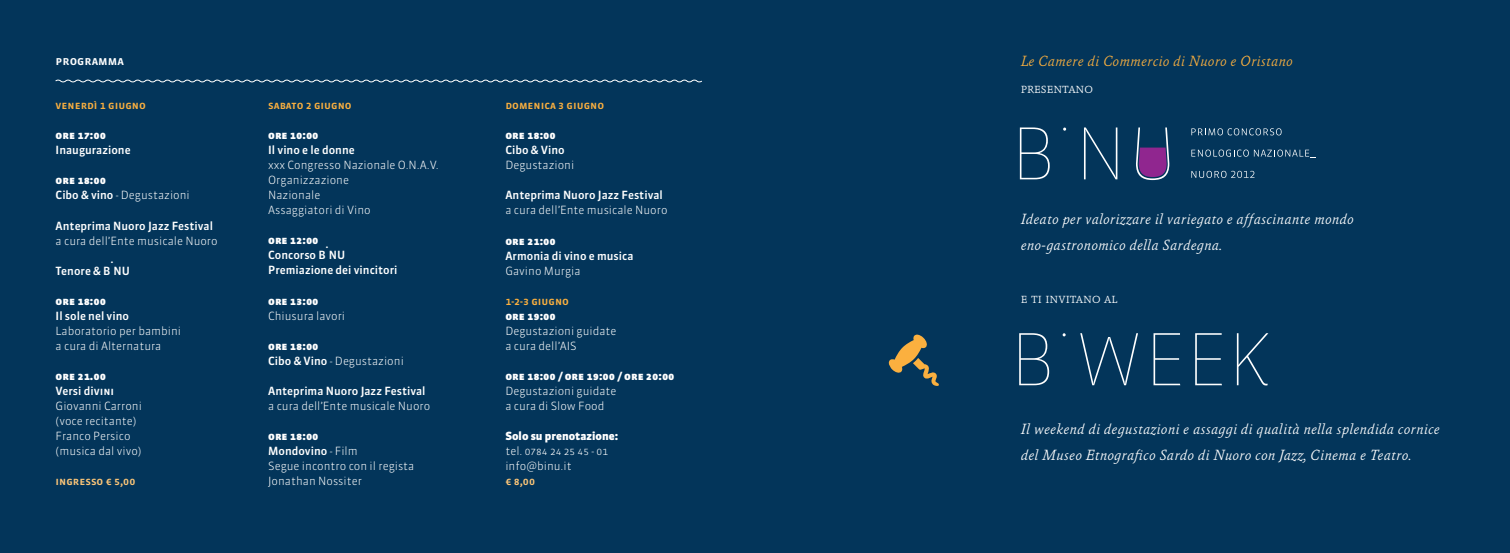
<style>
.page{position:relative;width:1510px;height:553px;background:#fff}
.page>*{position:absolute;margin:0;border:0;box-sizing:border-box;transform-origin:0 0}
.t1{font:italic 300 15px/26.2px "Absara";color:#fff}
.t2{font:italic 300 15px "Absara";color:#fbb03f}
.t3{font:12.5px "Sanuk Medium SC";color:#fff}
.t4{font:300 11.25px/15px "Sanuk";color:#fff}
.t5{font:500 11.25px "Sanuk";color:#fff}
.t6{font:11.25px "Sanuk Black SC";color:#fff}
.t7{font:11.25px "Sanuk Medium SC";color:#fbb03f}
.t8{font:900 11.25px "Sanuk";color:#fff}
.t9{font:11.25px "Sanuk Medium SC";color:#fdc678}
.t10{font:11.25px "Sanuk Light SC";color:#fff}
.t11{font:300 10.5px "Absara";color:#fff}
.s1{font-weight:500}
.s2{font-family:"Sanuk Medium SC";font-weight:400}
.s3{font-family:"Sanuk";font-weight:300}
</style>
<div class="page">
<div style="left:0;top:0;width:1509px;height:553px;background:#03355a"></div>
<svg style="left:55px;top:79px;width:647px;height:4px"></svg>
<svg style="left:1019px;top:127px;width:30px;height:52px"></svg>
<svg style="left:1084px;top:127px;width:33px;height:52px"></svg>
<svg style="left:1136px;top:127px;width:33px;height:53px"></svg>
<svg style="left:1019px;top:333px;width:30px;height:52px"></svg>
<svg style="left:1080px;top:333px;width:58px;height:52px"></svg>
<svg style="left:1153px;top:333px;width:27px;height:52px"></svg>
<svg style="left:1195px;top:333px;width:27px;height:52px"></svg>
<svg style="left:1236px;top:333px;width:32px;height:52px"></svg>
<svg style="left:888px;top:334px;width:51px;height:52px"></svg>
<svg style="left:1191px;top:128px;width:90px;height:7px"></svg>
<svg style="left:1191px;top:150px;width:125px;height:8px"></svg>
<svg style="left:1191px;top:171px;width:63px;height:7px"></svg>
<p class="t3" style="left:56px;top:54px;width:70px">programma</p>
<p class="t7" style="left:56px;top:99px;width:92px">venerdì 1 giugno</p>
<p class="t6" style="left:56px;top:129px;width:52px">ore 17:00</p>
<p class="t5" style="left:56px;top:144px;width:76px">Inaugurazione</p>
<p class="t6" style="left:56px;top:174px;width:52px">ore 18:00</p>
<p class="t4" style="left:56px;top:188px;width:136px"><span class="s1">Cibo &amp; vino</span> - Degustazioni</p>
<p class="t5" style="left:56px;top:219px;width:159px">Anteprima Nuoro Jazz Festival</p>
<p class="t4" style="left:56px;top:233px;width:164px">a cura dell’Ente musicale Nuoro</p>
<p class="t5" style="left:56px;top:264px;width:76px">Tenore &amp; B NU</p>
<p class="t5" style="left:110px;top:252px;width:5px">.</p>
<p class="t6" style="left:56px;top:294px;width:52px">ore 18:00</p>
<p class="t5" style="left:56px;top:309px;width:75px">Il sole nel vino</p>
<p class="t4" style="left:56px;top:323px;width:127px">Laboratorio per bambini a cura di Alternatura</p>
<p class="t6" style="left:56px;top:369px;width:52px">ore 21.00</p>
<p class="t4" style="left:56px;top:383px;width:88px"><span class="s1">Versi di</span><span class="s2">vini<br></span>Giovanni Carroni (voce recitante)<br>Franco Persico (musica dal vivo)</p>
<p class="t9" style="left:56px;top:474px;width:81px">ingresso € 5,00</p>
<p class="t7" style="left:268px;top:99px;width:85px">sabato 2 giugno</p>
<p class="t6" style="left:268px;top:129px;width:52px">ore 10:00</p>
<p class="t5" style="left:268px;top:144px;width:88px">Il vino e le donne</p>
<p class="t4" style="left:268px;top:158px;width:172px">xxx Congresso Nazionale O.N.A.V.<br>Organizzazione<br>Nazionale<br>Assaggiatori di Vino</p>
<p class="t6" style="left:268px;top:234px;width:52px">ore 12:00</p>
<p class="t5" style="left:268px;top:249px;width:79px">Concorso B NU</p>
<p class="t5" style="left:326px;top:237px;width:5px">.</p>
<p class="t5" style="left:268px;top:264px;width:131px">Premiazione dei vincitori</p>
<p class="t6" style="left:268px;top:294px;width:52px">ore 13:00</p>
<p class="t4" style="left:268px;top:308px;width:78px">Chiusura lavori</p>
<p class="t6" style="left:268px;top:339px;width:52px">ore 18:00</p>
<p class="t4" style="left:268px;top:353px;width:137px"><span class="s1">Cibo &amp; Vino</span> - Degustazioni</p>
<p class="t5" style="left:268px;top:384px;width:159px">Anteprima Nuoro Jazz Festival</p>
<p class="t4" style="left:268px;top:398px;width:164px">a cura dell’Ente musicale Nuoro</p>
<p class="t6" style="left:268px;top:429px;width:52px">ore 18:00</p>
<p class="t4" style="left:268px;top:443px;width:148px"><span class="s1">Mondovino</span> - Film<br>Segue incontro con il regista<br>Jonathan Nossiter</p>
<p class="t7" style="left:505px;top:99px;width:100px">domenica 3 giugno</p>
<p class="t6" style="left:505px;top:129px;width:52px">ore 18:00</p>
<p class="t5" style="left:505px;top:144px;width:61px">Cibo &amp; Vino</p>
<p class="t4" style="left:505px;top:158px;width:70px">Degustazioni</p>
<p class="t5" style="left:505px;top:189px;width:159px">Anteprima Nuoro Jazz Festival</p>
<p class="t4" style="left:505px;top:203px;width:164px">a cura dell’Ente musicale Nuoro</p>
<p class="t6" style="left:505px;top:234px;width:52px">ore 21:00</p>
<p class="t5" style="left:505px;top:249px;width:130px">Armonia di vino e musica</p>
<p class="t4" style="left:505px;top:263px;width:77px">Gavino Murgia</p>
<p class="t7" style="left:505px;top:294px;width:65px">1-2-3 giugno</p>
<p class="t6" style="left:505px;top:309px;width:52px">ore 19:00</p>
<p class="t4" style="left:505px;top:323px;width:113px">Degustazioni guidate a cura dell’AIS</p>
<p class="t6" style="left:505px;top:369px;width:171px">ore 18:00 / ore 19:00 / ore 20:00</p>
<p class="t4" style="left:505px;top:383px;width:113px">Degustazioni guidate a cura di Slow Food</p>
<p class="t8" style="left:505px;top:429px;width:114px">Solo su prenotazione:</p>
<p class="t10" style="left:505px;top:444px;width:104px"><span class="s3">tel.</span> 0784 24 25 45 - 01</p>
<p class="t4" style="left:505px;top:458px;width:68px">info@binu.it</p>
<p class="t9" style="left:505px;top:474px;width:31px">€ 8,00</p>
<h1 class="t2" style="left:1020px;top:54px;width:274px">Le Camere di Commercio di Nuoro e Oristano</h1>
<p class="t11" style="left:1020px;top:84px;width:74px">PRESENTANO</p>
<h1 class="t1" style="left:1020px;top:207px;width:334px">Ideato per valorizzare il variegato e affascinante mondo eno-gastronomico della Sardegna.</h1>
<p class="t11" style="left:1020px;top:294px;width:98px">E TI INVITANO AL</p>
<h1 class="t1" style="left:1020px;top:417px;width:421px">Il weekend di degustazioni e assaggi di qualità nella splendida cornice del Museo Etnografico Sardo di Nuoro con Jazz, Cinema e Teatro.</h1>
</div>
